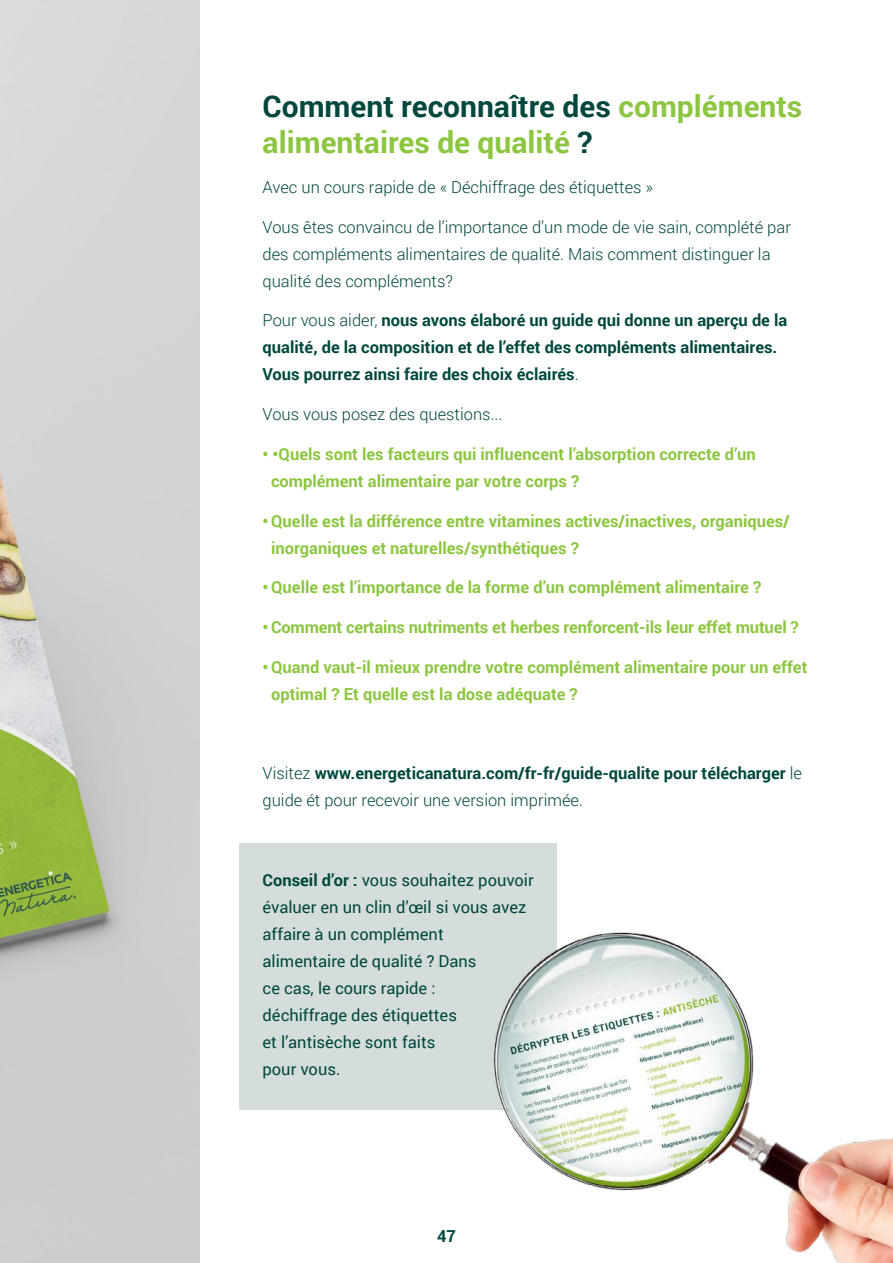
<style>
.page{position:relative;width:893px;height:1263px;background:#fff}
.page>*{position:absolute;margin:0;border:0;box-sizing:border-box;transform-origin:0 0}
.t1{font:700 30px/36px "Roboto";color:#8cc640}
.t2{font:700 16.5px/27px "Roboto";color:#8cc640}
.t3{font:700 16.5px/27px "Roboto";color:#00473d}
.t4{font:300 16.5px/27px "Roboto";color:#00473d}
.t5{font:16.5px/27px "Roboto";color:#00473d}
.s1{color:#00473d}
.s2{font-weight:300}
.s3{font-weight:700}
</style>
<div class="page">
<img style="left:0;top:0;width:200px;height:1263px">
<img style="left:67px;top:108px;width:826px;height:1155px">
<h1 class="t1" style="left:263px;top:87px;width:541px"><span class="s1">Comment reconnaître des</span> compléments alimentaires de qualité <span class="s1">?</span></h1>
<p class="t4" style="left:263px;top:173px;width:392px">Avec un cours rapide de « Déchiffrage des étiquettes »</p>
<p class="t4" style="left:263px;top:213px;width:530px">Vous êtes convaincu de l’importance d’un mode de vie sain, complété par des compléments alimentaires de qualité. Mais comment distinguer la qualité des compléments?</p>
<p class="t3" style="left:263px;top:306px;width:526px"><span class="s2">Pour vous aider,</span> nous avons élaboré un guide qui donne un aperçu de la qualité, de la composition et de l’effet des compléments alimentaires.<br>Vous pourrez ainsi faire des choix éclairés<span class="s2">.</span></p>
<p class="t4" style="left:263px;top:400px;width:241px">Vous vous posez des questions...</p>
<p class="t2" style="left:271px;top:440px;width:486px;text-indent:-8px">• •Quels sont les facteurs qui influencent l’absorption correcte d’un complément alimentaire par votre corps ?</p>
<p class="t2" style="left:271px;top:506px;width:520px;text-indent:-8px">• Quelle est la différence entre vitamines actives/inactives, organiques/ inorganiques et naturelles/synthétiques ?</p>
<p class="t2" style="left:263px;top:573px;width:500px">• Quelle est l’importance de la forme d’un complément alimentaire ?</p>
<p class="t2" style="left:263px;top:613px;width:538px">• Comment certains nutriments et herbes renforcent-ils leur effet mutuel ?</p>
<p class="t2" style="left:271px;top:653px;width:538px;text-indent:-8px">• Quand vaut-il mieux prendre votre complément alimentaire pour un effet optimal ? Et quelle est la dose adéquate ?</p>
<p class="t3" style="left:263px;top:759px;width:541px"><span class="s2">Visitez</span> www.energeticanatura.com/fr-fr/guide-qualite pour télécharger <span class="s2">le guide ét pour recevoir une version imprimée.</span></p>
<p class="t5" style="left:263px;top:866px;width:273px"><span class="s3">Conseil d’or :</span> vous souhaitez pouvoir évaluer en un clin d’œil si vous avez affaire à un complément<br>alimentaire de qualité ? Dans<br>ce cas, le cours rapide :<br>déchiffrage des étiquettes<br>et l’antisèche sont faits<br>pour vous.</p>
<p class="t3" style="left:437px;top:1221px;width:20px">47</p>
</div>
